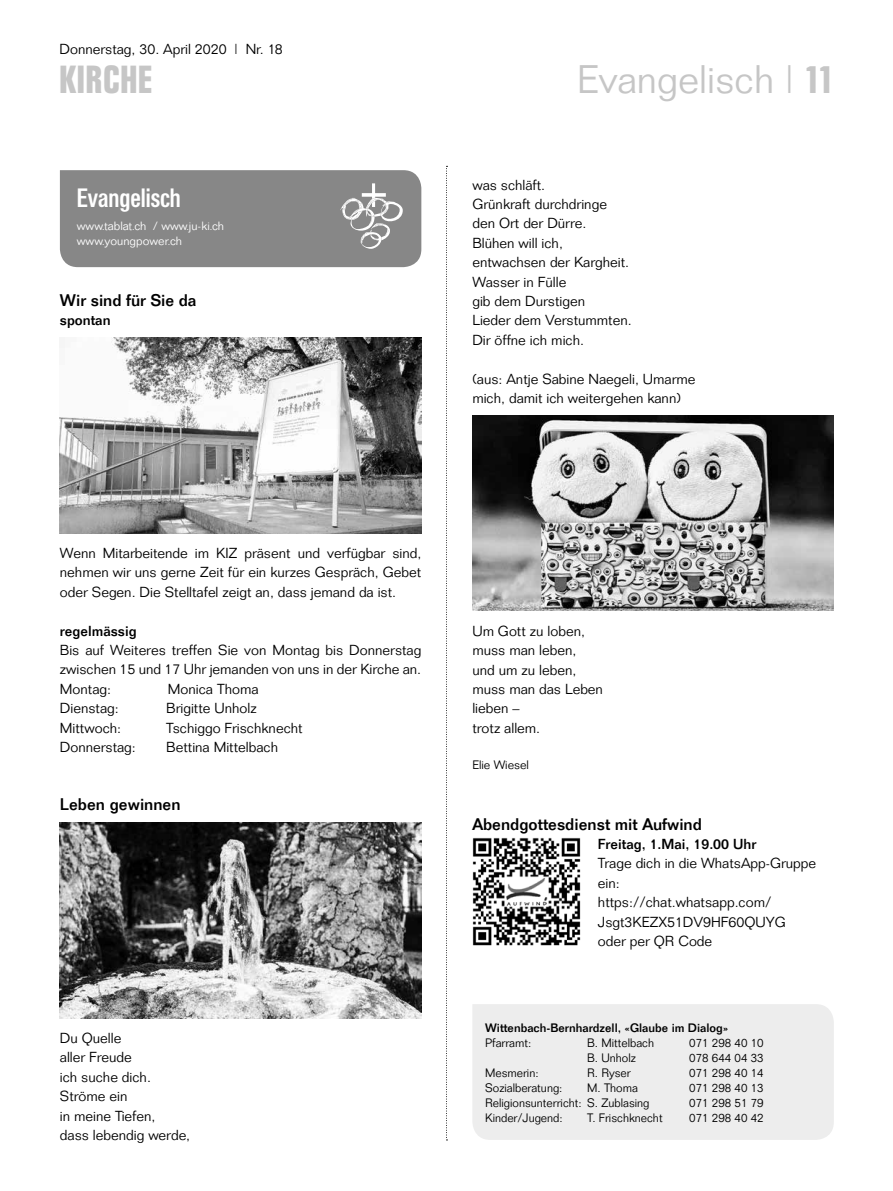
<style>
.page{position:relative;width:893px;height:1191px;background:#fff}
.page>*{position:absolute;margin:0;border:0;box-sizing:border-box;transform-origin:0 0}
.t1{font:300 39px "Folio";color:#c6c6c6}
.t2{font:700 39px "Folio Condensed BQ";letter-spacing:.02em;color:#c6c6c6}
.t3{font:500 26.25px "Folio Condensed BQ";color:#fff}
.t4{font:500 16.5px "Folio";color:#000}
.t5{font:300 14.25px/19.4px "Folio";color:#000}
.t6{font:500 14.25px "Folio";color:#000}
.t7{font:300 12px "Folio";color:#000}
.t8{font:300 12px/15px "Folio BQ";color:#fff}
.t9{font:500 12px "Folio";color:#000}
.s1{font-family:"Folio Condensed BQ";font-weight:700}
</style>
<div class="page">
<svg style="left:446px;top:166px;width:1px;height:974px"></svg>
<div style="left:60px;top:170px;width:361px;height:97px;background:#878787"></div>
<div style="left:472px;top:1004px;width:362px;height:135px;background:#ededed"></div>
<img style="left:60px;top:338px;width:361px;height:195px">
<img style="left:60px;top:823px;width:361px;height:195px">
<img style="left:472px;top:415px;width:362px;height:196px">
<img style="left:472px;top:837px;width:109px;height:109px">
<p class="t5" style="left:60px;top:39px;width:225px">Donnerstag, 30. April 2020 | Nr. 18</p>
<h1 class="t2" style="left:60px;top:58px;width:94px">KIRCHE</h1>
<h1 class="t1" style="left:577px;top:56px;width:258px">Evangelisch | <span class="s1">11</span></h1>
<h1 class="t2" style="left:741px;top:58px;width:94px">KIRCHE</h1>
<h2 class="t3" style="left:77px;top:183px;width:105px">Evangelisch</h2>
<p class="t8" style="left:77px;top:219px;width:149px">www.tablat.ch / www.ju-ki.ch www.youngpower.ch</p>
<p class="t4" style="left:60px;top:290px;width:138px">Wir sind für Sie da</p>
<p class="t6" style="left:60px;top:312px;width:52px">spontan</p>
<p class="t5" style="left:472px;top:175px;width:161px">was schläft.<br>Grünkraft durchdringe den Ort der Dürre.<br>Blühen will ich, entwachsen der Kargheit.<br>Wasser in Fülle<br>gib dem Durstigen<br>Lieder dem Verstummten.<br>Dir öffne ich mich.</p>
<p class="t5" style="left:472px;top:369px;width:225px">(aus: Antje Sabine Naegeli, Umarme mich, damit ich weitergehen kann)</p>
<p class="t5" style="left:60px;top:543px;width:363px;text-align:justify">Wenn Mitarbeitende im KIZ präsent und verfügbar sind, nehmen wir uns gerne Zeit für ein kurzes Gespräch, Gebet oder Segen. Die Stelltafel zeigt an, dass jemand da ist.</p>
<p class="t6" style="left:60px;top:622px;width:78px">regelmässig</p>
<p class="t5" style="left:60px;top:640px;width:363px;text-align:justify">Bis auf Weiteres treffen Sie von Montag bis Donnerstag zwischen 15 und 17 Uhr jemanden von uns in der Kirche an.<br>Montag:</p>
<p class="t5" style="left:168px;top:679px;width:92px">Monica Thoma</p>
<p class="t5" style="left:60px;top:698px;width:60px">Dienstag:</p>
<p class="t5" style="left:166px;top:698px;width:92px">Brigitte Unholz</p>
<p class="t5" style="left:60px;top:718px;width:63px">Mittwoch:</p>
<p class="t5" style="left:166px;top:718px;width:138px">Tschiggo Frischknecht</p>
<p class="t5" style="left:60px;top:737px;width:78px">Donnerstag:</p>
<p class="t5" style="left:166px;top:737px;width:113px">Bettina Mittelbach</p>
<p class="t4" style="left:60px;top:794px;width:122px">Leben gewinnen</p>
<p class="t5" style="left:60px;top:1028px;width:132px">Du Quelle<br>aller Freude<br>ich suche dich.<br>Ströme ein<br>in meine Tiefen,<br>dass lebendig werde,</p>
<p class="t5" style="left:472px;top:621px;width:132px">Um Gott zu loben, muss man leben,<br>und um zu leben, muss man das Leben lieben –<br>trotz allem.</p>
<p class="t7" style="left:472px;top:757px;width:58px">Elie Wiesel</p>
<p class="t4" style="left:472px;top:814px;width:231px">Abendgottesdienst mit Aufwind</p>
<p class="t6" style="left:598px;top:835px;width:160px">Freitag, 1.Mai, 19.00 Uhr</p>
<p class="t5" style="left:598px;top:853px;width:220px">Trage dich in die WhatsApp-Gruppe ein:<br>https://chat.whatsapp.com/<br>Jsgt3KEZX51DV9HF60QUYG oder per QR Code</p>
<p class="t9" style="left:485px;top:1020px;width:245px">Wittenbach-Bernhardzell, «Glaube im Dialog»</p>
<p class="t7" style="left:485px;top:1035px;width:48px">Pfarramt:</p>
<p class="t7" style="left:587px;top:1035px;width:68px">B. Mittelbach</p>
<p class="t7" style="left:689px;top:1035px;width:76px">071 298 40 10</p>
<p class="t7" style="left:587px;top:1050px;width:50px">B. Unholz</p>
<p class="t7" style="left:689px;top:1050px;width:76px">078 644 04 33</p>
<p class="t7" style="left:485px;top:1065px;width:55px">Mesmerin:</p>
<p class="t7" style="left:587px;top:1065px;width:45px">R. Ryser</p>
<p class="t7" style="left:689px;top:1065px;width:76px">071 298 40 14</p>
<p class="t7" style="left:485px;top:1080px;width:79px">Sozialberatung:</p>
<p class="t7" style="left:587px;top:1080px;width:52px">M. Thoma</p>
<p class="t7" style="left:689px;top:1080px;width:76px">071 298 40 13</p>
<p class="t7" style="left:485px;top:1095px;width:166px">Religionsunterricht: S. Zublasing</p>
<p class="t7" style="left:689px;top:1095px;width:76px">071 298 51 79</p>
<p class="t7" style="left:485px;top:1110px;width:79px">Kinder/Jugend:</p>
<p class="t7" style="left:587px;top:1110px;width:77px">T. Frischknecht</p>
<p class="t7" style="left:689px;top:1110px;width:76px">071 298 40 42</p>
</div>
